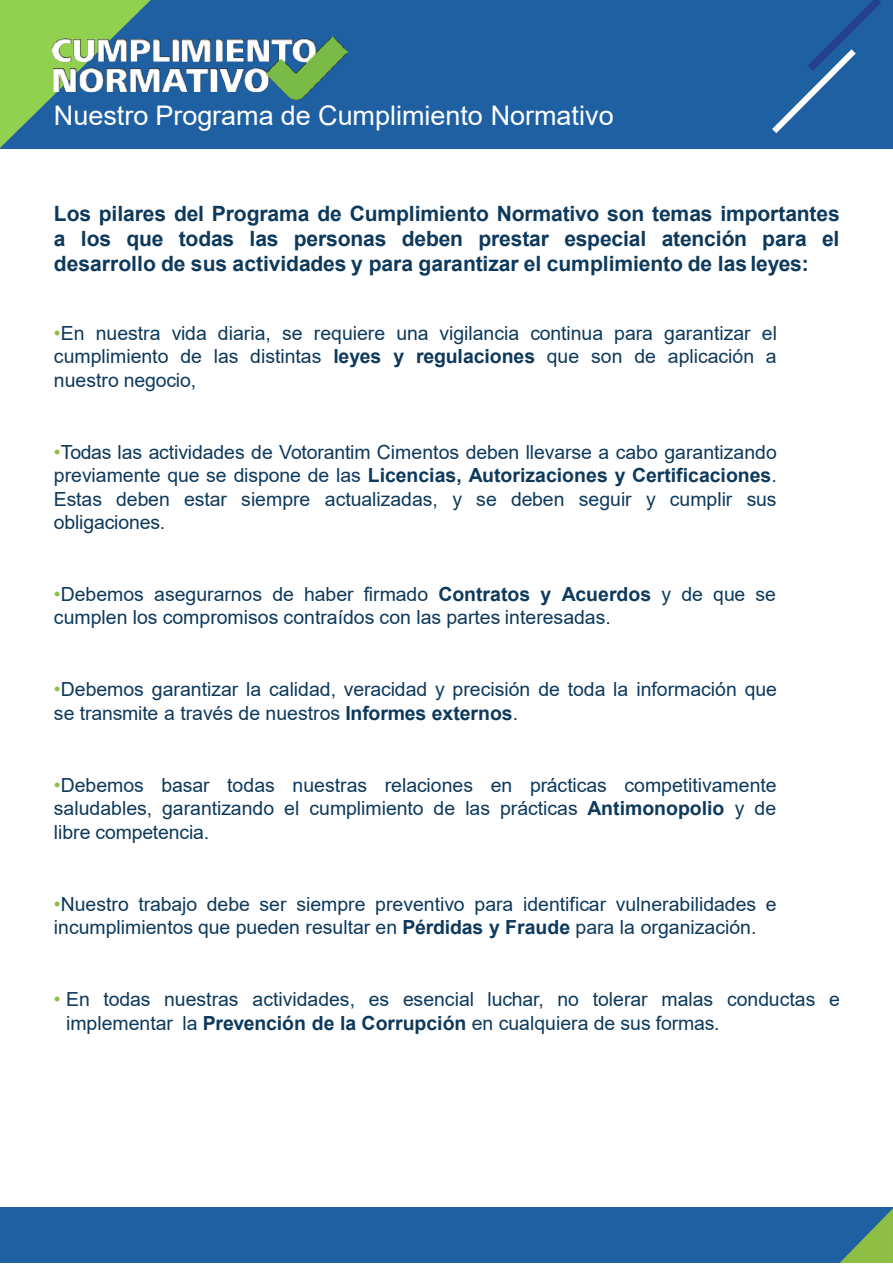
<style>
.page{position:relative;width:893px;height:1264px;background:#fff}
.page>*{position:absolute;margin:0;border:0;box-sizing:border-box;transform-origin:0 0}
.t1{font:27px "Arial";color:#fff}
.t2{font:700 21px/25.2px "Arial";letter-spacing:-.005em;color:#0d395c;text-align:justify}
.t3{font:19.5px/23.4px "Arial";color:#0d395c}
.s1{color:#8ebe44}
.s2{font-weight:700}
</style>
<div class="page">
<div style="left:0;top:0;width:892px;height:148px;background:#1f60a3"></div>
<svg style="left:0;top:0;width:151px;height:148px"></svg>
<svg style="left:772px;top:0;width:109px;height:133px"></svg>
<div style="left:0;top:1208px;width:892px;height:55px;background:#1f60a3"></div>
<svg style="left:839px;top:1209px;width:53px;height:54px"></svg>
<img style="left:53px;top:37px;width:295px;height:62px">
<h1 class="t1" style="left:54px;top:97px;width:561px">Nuestro Programa de Cumplimiento Normativo</h1>
<p class="t2" style="left:54px;top:201px;width:787px">Los pilares del Programa de Cumplimiento Normativo son temas importantes a los que todas las personas deben prestar especial atención para el desarrollo de sus actividades y para garantizar el cumplimiento de las leyes:</p>
<p class="t3" style="left:54px;top:321px;width:724px;text-align:justify"><span class="s1">•</span>En nuestra vida diaria, se requiere una vigilancia continua para garantizar el cumplimiento de las distintas <span class="s2">leyes y regulaciones</span> que son de aplicación a nuestro negocio,</p>
<p class="t3" style="left:54px;top:440px;width:724px;text-align:justify"><span class="s1">•</span>Todas las actividades de Votorantim Cimentos deben llevarse a cabo garantizando previamente que se dispone de las <span class="s2">Licencias, Autorizaciones y Certificaciones</span>.<br>Estas deben estar siempre actualizadas, y se deben seguir y cumplir sus obligaciones.</p>
<p class="t3" style="left:54px;top:582px;width:723px"><span class="s1">•</span>Debemos asegurarnos de haber firmado <span class="s2">Contratos y Acuerdos</span> y de que se cumplen los compromisos contraídos con las partes interesadas.</p>
<p class="t3" style="left:54px;top:678px;width:724px"><span class="s1">•</span>Debemos garantizar la calidad, veracidad y precisión de toda la información que se transmite a través de nuestros <span class="s2">Informes externos</span>.</p>
<p class="t3" style="left:54px;top:773px;width:724px;text-align:justify"><span class="s1">•</span>Debemos basar todas nuestras relaciones en prácticas competitivamente saludables, garantizando el cumplimiento de las prácticas <span class="s2">Antimonopolio</span> y de libre competencia.</p>
<p class="t3" style="left:54px;top:892px;width:724px"><span class="s1">•</span>Nuestro trabajo debe ser siempre preventivo para identificar vulnerabilidades e incumplimientos que pueden resultar en <span class="s2">Pérdidas y Fraude</span> para la organización.</p>
<p class="t3" style="left:66px;top:987px;width:775px;text-indent:-12px"><span class="s1">•</span> En todas nuestras actividades, es esencial luchar, no tolerar malas conductas e implementar la <span class="s2">Prevención de la Corrupción</span> en cualquiera de sus formas.</p>
</div>
